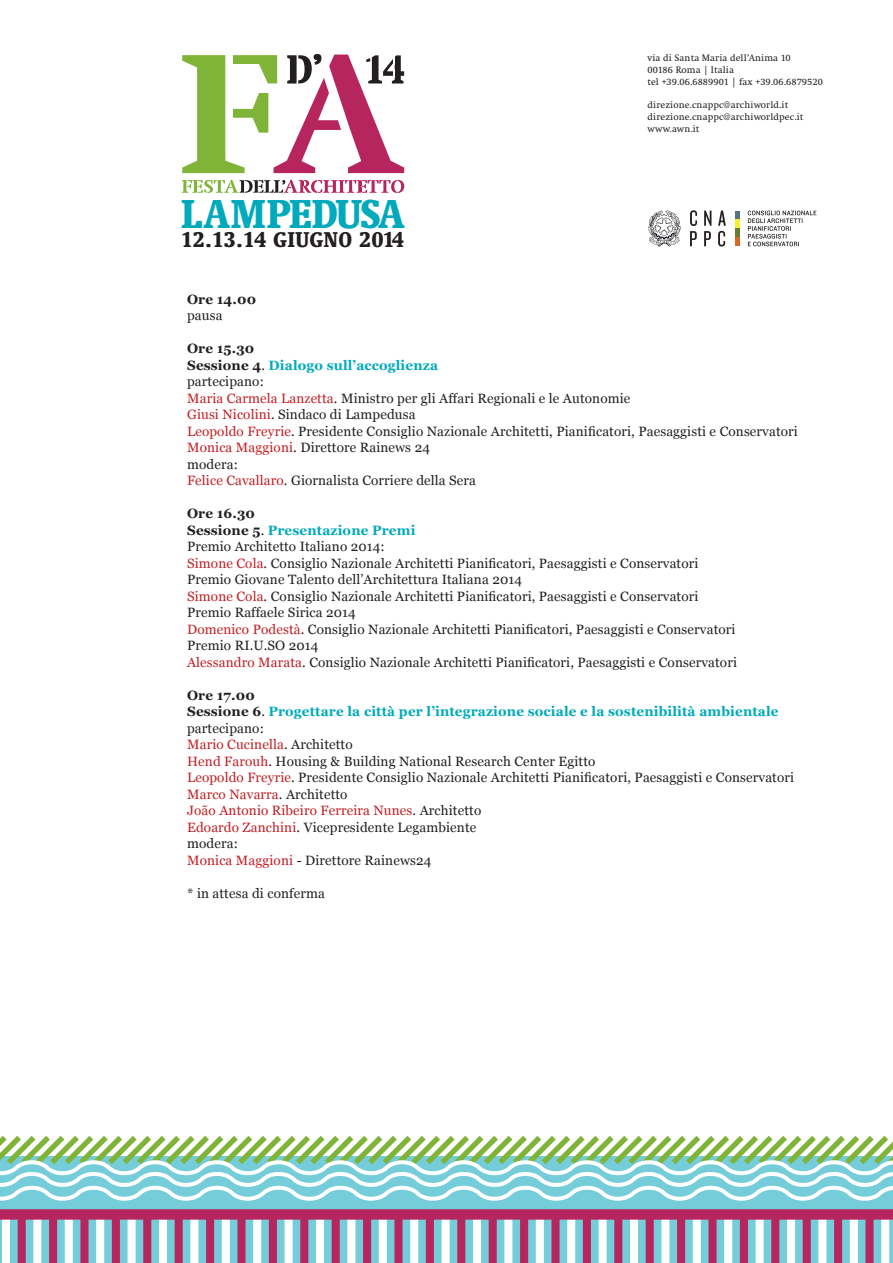
<style>
.page{position:relative;width:893px;height:1263px;background:#fff}
.page>*{position:absolute;margin:0;border:0;box-sizing:border-box;transform-origin:0 0}
.t1{font:700 condensed 42px "Swift EF";letter-spacing:-.01em;color:#00aabc}
.t2{font:700 condensed 22.2px "Swift EF";letter-spacing:.025em;color:#231f20}
.t3{font:13.5px/16.5px "Georgia";letter-spacing:.01em;color:#231f20}
.t4{font:700 13.5px "Georgia";letter-spacing:.01em;color:#231f20}
.t5{font:9.75px/12px "Swift EF";letter-spacing:.01em;color:#231f20}
.s1{font-weight:700}
.s2{font-weight:700;color:#00aabc}
.s3{color:#c12025}
</style>
<div class="page">
<svg style="left:182px;top:180px;width:222px;height:13px"></svg>
<svg style="left:182px;top:54px;width:222px;height:119px"></svg>
<div style="left:0;top:1156px;width:893px;height:107px;background:#74cdd9"></div>
<div style="left:18px;top:1218px;width:8px;height:45px;background:#b6255e"></div>
<div style="left:143px;top:1218px;width:8px;height:45px;background:#b6255e"></div>
<div style="left:269px;top:1218px;width:8px;height:45px;background:#b6255e"></div>
<div style="left:394px;top:1218px;width:9px;height:45px;background:#b6255e"></div>
<div style="left:457px;top:1218px;width:8px;height:45px;background:#b6255e"></div>
<div style="left:489px;top:1218px;width:8px;height:45px;background:#b6255e"></div>
<div style="left:80px;top:1218px;width:9px;height:45px;background:#b6255e"></div>
<div style="left:206px;top:1218px;width:8px;height:45px;background:#b6255e"></div>
<div style="left:332px;top:1218px;width:8px;height:45px;background:#b6255e"></div>
<div style="left:49px;top:1218px;width:8px;height:45px;background:#b6255e"></div>
<div style="left:175px;top:1218px;width:8px;height:45px;background:#b6255e"></div>
<div style="left:300px;top:1218px;width:8px;height:45px;background:#b6255e"></div>
<div style="left:112px;top:1218px;width:8px;height:45px;background:#b6255e"></div>
<div style="left:237px;top:1218px;width:9px;height:45px;background:#b6255e"></div>
<div style="left:363px;top:1218px;width:8px;height:45px;background:#b6255e"></div>
<div style="left:426px;top:1218px;width:8px;height:45px;background:#b6255e"></div>
<div style="left:33px;top:1218px;width:8px;height:45px;background:#fff"></div>
<div style="left:159px;top:1218px;width:8px;height:45px;background:#fff"></div>
<div style="left:285px;top:1218px;width:8px;height:45px;background:#fff"></div>
<div style="left:410px;top:1218px;width:8px;height:45px;background:#fff"></div>
<div style="left:473px;top:1218px;width:8px;height:45px;background:#fff"></div>
<div style="left:504px;top:1218px;width:8px;height:45px;background:#fff"></div>
<div style="left:96px;top:1218px;width:8px;height:45px;background:#fff"></div>
<div style="left:222px;top:1218px;width:8px;height:45px;background:#fff"></div>
<div style="left:347px;top:1218px;width:8px;height:45px;background:#fff"></div>
<div style="left:65px;top:1218px;width:8px;height:45px;background:#fff"></div>
<div style="left:190px;top:1218px;width:8px;height:45px;background:#fff"></div>
<div style="left:316px;top:1218px;width:8px;height:45px;background:#fff"></div>
<div style="left:2px;top:1218px;width:8px;height:45px;background:#fff"></div>
<div style="left:128px;top:1218px;width:8px;height:45px;background:#fff"></div>
<div style="left:253px;top:1218px;width:8px;height:45px;background:#fff"></div>
<div style="left:379px;top:1218px;width:8px;height:45px;background:#fff"></div>
<div style="left:442px;top:1218px;width:8px;height:45px;background:#fff"></div>
<div style="left:614px;top:1218px;width:8px;height:45px;background:#b6255e"></div>
<div style="left:740px;top:1218px;width:8px;height:45px;background:#b6255e"></div>
<div style="left:865px;top:1218px;width:8px;height:45px;background:#b6255e"></div>
<div style="left:551px;top:1218px;width:8px;height:45px;background:#b6255e"></div>
<div style="left:677px;top:1218px;width:8px;height:45px;background:#b6255e"></div>
<div style="left:803px;top:1218px;width:8px;height:45px;background:#b6255e"></div>
<div style="left:520px;top:1218px;width:8px;height:45px;background:#b6255e"></div>
<div style="left:646px;top:1218px;width:8px;height:45px;background:#b6255e"></div>
<div style="left:771px;top:1218px;width:8px;height:45px;background:#b6255e"></div>
<div style="left:583px;top:1218px;width:8px;height:45px;background:#b6255e"></div>
<div style="left:708px;top:1218px;width:8px;height:45px;background:#b6255e"></div>
<div style="left:834px;top:1218px;width:8px;height:45px;background:#b6255e"></div>
<div style="left:630px;top:1218px;width:8px;height:45px;background:#fff"></div>
<div style="left:756px;top:1218px;width:8px;height:45px;background:#fff"></div>
<div style="left:881px;top:1218px;width:8px;height:45px;background:#fff"></div>
<div style="left:567px;top:1218px;width:8px;height:45px;background:#fff"></div>
<div style="left:693px;top:1218px;width:8px;height:45px;background:#fff"></div>
<div style="left:818px;top:1218px;width:8px;height:45px;background:#fff"></div>
<div style="left:536px;top:1218px;width:8px;height:45px;background:#fff"></div>
<div style="left:661px;top:1218px;width:8px;height:45px;background:#fff"></div>
<div style="left:787px;top:1218px;width:8px;height:45px;background:#fff"></div>
<div style="left:599px;top:1218px;width:8px;height:45px;background:#fff"></div>
<div style="left:724px;top:1218px;width:8px;height:45px;background:#fff"></div>
<div style="left:850px;top:1218px;width:8px;height:45px;background:#fff"></div>
<div style="left:0;top:1209px;width:893px;height:10px;background:#b6255e"></div>
<svg style="left:0;top:1135px;width:893px;height:66px"></svg>
<svg style="left:748px;top:211px;width:68px;height:35px"></svg>
<svg style="left:690px;top:210px;width:36px;height:37px"></svg>
<svg style="left:735px;top:211px;width:4px;height:35px"></svg>
<svg style="left:648px;top:210px;width:33px;height:37px"></svg>
<h1 class="t1" style="left:181px;top:190px;width:224px">LAMPEDUSA</h1>
<h2 class="t2" style="left:181px;top:227px;width:224px">12.13.14 GIUGNO 2014</h2>
<p class="t5" style="left:648px;top:52px;width:177px">via di Santa Maria dell’Anima 10<br>00186 Roma | Italia<br>tel +39.06.6889901 | fax +39.06.6879520</p>
<p class="t5" style="left:648px;top:99px;width:157px">direzione.cnappc@archiworld.it direzione.cnappc@archiworldpec.it www.awn.it</p>
<p class="t4" style="left:187px;top:290px;width:71px">Ore 14.00</p>
<p class="t3" style="left:187px;top:307px;width:37px">pausa</p>
<p class="t3" style="left:187px;top:340px;width:612px"><span class="s1">Ore 15.30<br>Sessione 4</span>. <span class="s2">Dialogo sull’accoglienza<br></span>partecipano:<br><span class="s3">Maria Carmela Lanzetta</span>. Ministro per gli Affari Regionali e le Autonomie<br><span class="s3">Giusi Nicolini</span>. Sindaco di Lampedusa<br><span class="s3">Leopoldo Freyrie</span>. Presidente Consiglio Nazionale Architetti, Pianificatori, Paesaggisti e Conservatori <span class="s3">Monica Maggioni</span>. Direttore Rainews 24<br>modera:<br><span class="s3">Felice Cavallaro</span>. Giornalista Corriere della Sera</p>
<p class="t3" style="left:187px;top:505px;width:551px"><span class="s1">Ore 16.30<br>Sessione 5</span>. <span class="s2">Presentazione Premi<br></span>Premio Architetto Italiano 2014:<br><span class="s3">Simone Cola</span>. Consiglio Nazionale Architetti Pianificatori, Paesaggisti e Conservatori Premio Giovane Talento dell’Architettura Italiana 2014<br><span class="s3">Simone Cola</span>. Consiglio Nazionale Architetti Pianificatori, Paesaggisti e Conservatori Premio Raffaele Sirica 2014<br><span class="s3">Domenico Podestà</span>. Consiglio Nazionale Architetti Pianificatori, Paesaggisti e Conservatori Premio RI.U.SO 2014<br><span class="s3">Alessandro Marata</span>. Consiglio Nazionale Architetti Pianificatori, Paesaggisti e Conservatori</p>
<p class="t3" style="left:187px;top:687px;width:608px"><span class="s1">Ore 17.00<br>Sessione 6</span>. <span class="s2">Progettare la città per l’integrazione sociale e la sostenibilità ambientale </span>partecipano:<br><span class="s3">Mario Cucinella</span>. Architetto<br><span class="s3">Hend Farouh</span>. Housing &amp; Building National Research Center Egitto<br><span class="s3">Leopoldo Freyrie</span>. Presidente Consiglio Nazionale Architetti Pianificatori, Paesaggisti e Conservatori <span class="s3">Marco Navarra</span>. Architetto<br><span class="s3">João Antonio Ribeiro Ferreira Nunes</span>. Architetto<br><span class="s3">Edoardo Zanchini</span>. Vicepresidente Legambiente<br>modera:<br><span class="s3">Monica Maggioni</span> - Direttore Rainews24</p>
<p class="t3" style="left:187px;top:885px;width:139px">* in attesa di conferma</p>
</div>
